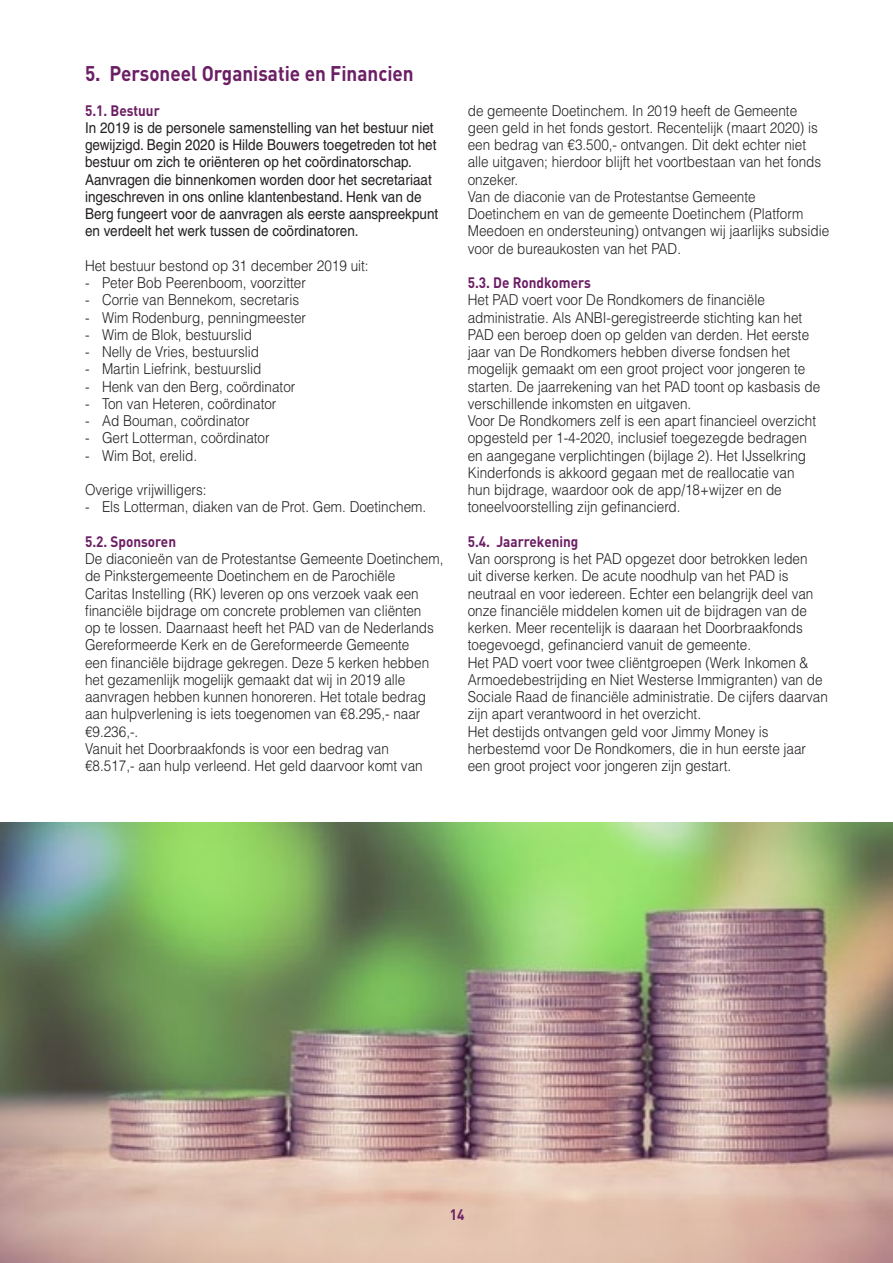
<style>
.page{position:relative;width:893px;height:1263px;background:#fff}
.page>*{position:absolute;margin:0;border:0;box-sizing:border-box;transform-origin:0 0}
.t1{font:700 21px "DIN";color:#6c1e65;scale:.9 1}
.t2{font:300 15px/17.2px "Helvetica LT";color:#231f20;scale:.9 1}
.t3{font:15px/17.2px "Helvetica LT";color:#231f20;scale:.9 1}
.t4{font:700 15px "DIN";color:#6c1e65;scale:.9 1}
</style>
<div class="page">
<img style="left:0;top:822px;width:893px;height:441px">
<h1 class="t1" style="left:85px;top:60px;width:367px">5. Personeel Organisatie en Financien</h1>
<p class="t4" style="left:85px;top:100px;width:85px">5.1. Bestuur</p>
<p class="t3" style="left:85px;top:119px;width:394px">In 2019 is de personele samenstelling van het bestuur niet gewijzigd. Begin 2020 is Hilde Bouwers toegetreden tot het bestuur om zich te oriënteren op het coördinatorschap.<br>Aanvragen die binnenkomen worden door het secretariaat ingeschreven in ons online klantenbestand. Henk van de Berg fungeert voor de aanvragen als eerste aanspreekpunt en verdeelt het werk tussen de coördinatoren.</p>
<p class="t2" style="left:85px;top:257px;width:317px">Het bestuur bestond op 31 december 2019 uit:</p>
<p class="t2" style="left:85px;top:274px;width:247px">- Peter Bob Peerenboom, voorzitter</p>
<p class="t2" style="left:85px;top:291px;width:239px">- Corrie van Bennekom, secretaris</p>
<p class="t2" style="left:85px;top:308px;width:247px">- Wim Rodenburg, penningmeester</p>
<p class="t2" style="left:85px;top:326px;width:187px">- Wim de Blok, bestuurslid</p>
<p class="t2" style="left:85px;top:343px;width:195px">- Nelly de Vries, bestuurslid</p>
<p class="t2" style="left:85px;top:360px;width:197px">- Martin Liefrink, bestuurslid</p>
<p class="t2" style="left:85px;top:377px;width:235px">- Henk van den Berg, coördinator</p>
<p class="t2" style="left:85px;top:395px;width:214px">- Ton van Heteren, coördinator</p>
<p class="t2" style="left:85px;top:412px;width:184px">- Ad Bouman, coördinator</p>
<p class="t2" style="left:85px;top:429px;width:207px">- Gert Lotterman, coördinator</p>
<p class="t2" style="left:85px;top:446px;width:126px">- Wim Bot, erelid.</p>
<p class="t2" style="left:85px;top:481px;width:136px">Overige vrijwilligers:</p>
<p class="t2" style="left:85px;top:498px;width:381px">- Els Lotterman, diaken van de Prot. Gem. Doetinchem.</p>
<p class="t4" style="left:85px;top:532px;width:103px">5.2. Sponsoren</p>
<p class="t2" style="left:85px;top:550px;width:400px">De diaconieën van de Protestantse Gemeente Doetinchem, de Pinkstergemeente Doetinchem en de Parochiële<br>Caritas Instelling (RK) leveren op ons verzoek vaak een financiële bijdrage om concrete problemen van cliënten<br>op te lossen. Daarnaast heeft het PAD van de Nederlands Gereformeerde Kerk en de Gereformeerde Gemeente<br>een financiële bijdrage gekregen. Deze 5 kerken hebben het gezamenlijk mogelijk gemaakt dat wij in 2019 alle aanvragen hebben kunnen honoreren. Het totale bedrag aan hulpverlening is iets toegenomen van €8.295,- naar €9.236,-.<br>Vanuit het Doorbraakfonds is voor een bedrag van<br>€8.517,- aan hulp verleend. Het geld daarvoor komt van</p>
<p class="t2" style="left:468px;top:101px;width:403px">de gemeente Doetinchem. In 2019 heeft de Gemeente geen geld in het fonds gestort. Recentelijk (maart 2020) is een bedrag van €3.500,- ontvangen. Dit dekt echter niet alle uitgaven; hierdoor blijft het voortbestaan van het fonds onzeker.<br>Van de diaconie van de Protestantse Gemeente Doetinchem en van de gemeente Doetinchem (Platform Meedoen en ondersteuning) ontvangen wij jaarlijks subsidie voor de bureaukosten van het PAD.</p>
<p class="t4" style="left:468px;top:273px;width:138px">5.3. De Rondkomers</p>
<p class="t2" style="left:468px;top:291px;width:393px">Het PAD voert voor De Rondkomers de financiële administratie. Als ANBI-geregistreerde stichting kan het PAD een beroep doen op gelden van derden. Het eerste jaar van De Rondkomers hebben diverse fondsen het mogelijk gemaakt om een groot project voor jongeren te starten. De jaarrekening van het PAD toont op kasbasis de verschillende inkomsten en uitgaven.<br>Voor De Rondkomers zelf is een apart financieel overzicht opgesteld per 1-4-2020, inclusief toegezegde bedragen en aangegane verplichtingen (bijlage 2). Het IJsselkring Kinderfonds is akkoord gegaan met de reallocatie van hun bijdrage, waardoor ook de app/18+wijzer en de toneelvoorstelling zijn gefinancierd.</p>
<p class="t4" style="left:468px;top:532px;width:125px">5.4. Jaarrekening</p>
<p class="t2" style="left:468px;top:550px;width:402px">Van oorsprong is het PAD opgezet door betrokken leden<br>uit diverse kerken. De acute noodhulp van het PAD is neutraal en voor iedereen. Echter een belangrijk deel van onze financiële middelen komen uit de bijdragen van de kerken. Meer recentelijk is daaraan het Doorbraakfonds toegevoegd, gefinancierd vanuit de gemeente.<br>Het PAD voert voor twee cliëntgroepen (Werk Inkomen &amp; Armoedebestrijding en Niet Westerse Immigranten) van de Sociale Raad de financiële administratie. De cijfers daarvan zijn apart verantwoord in het overzicht.<br>Het destijds ontvangen geld voor Jimmy Money is herbestemd voor De Rondkomers, die in hun eerste jaar een groot project voor jongeren zijn gestart.</p>
<p class="t4" style="left:450px;top:1204px;width:18px">14</p>
</div>
